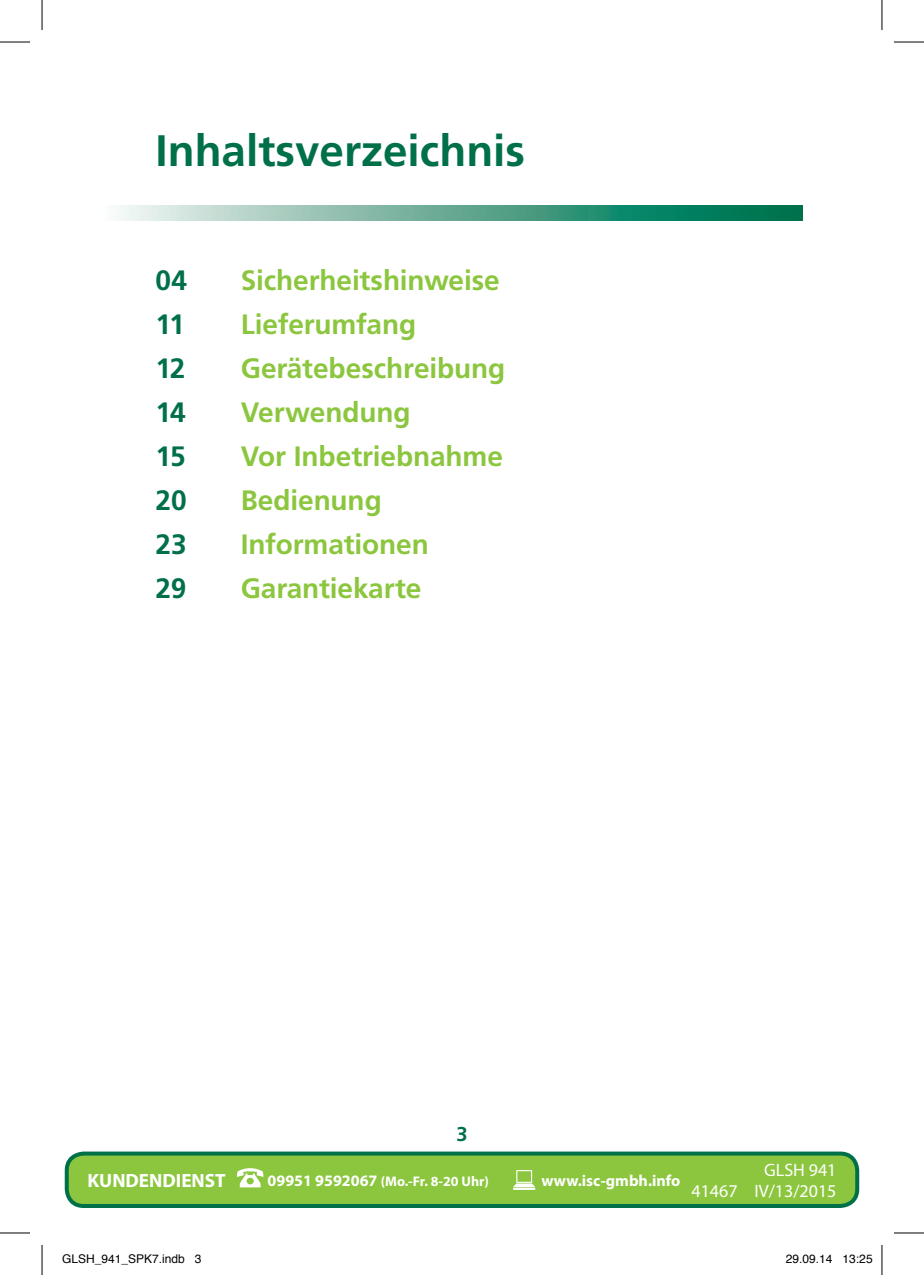
<style>
.page{position:relative;width:924px;height:1275px;background:#fff}
.page>*{position:absolute;margin:0;border:0;box-sizing:border-box;transform-origin:0 0}
.t1{font:700 44px "Frutiger";color:#007049}
.t2{font:700 28px "Frutiger";letter-spacing:-.005em;color:#8bc63e}
.t3{font:700 28px "Frutiger";letter-spacing:-.025em;color:#007049}
.t4{font:700 20px "Frutiger";color:#007049}
.t5{font:700 19.2px "Myriad Pro";color:#fff}
.t6{font:18px/21.6px "Myriad Pro";color:#fff;text-align:right}
.t7{font:700 16px "Myriad Pro";color:#fff}
.t8{font:700 14px "Myriad Pro";color:#fff}
.t9{font:12px "Helvetica";color:#000}
.s1{font-size:16px}
</style>
<div class="page">
<svg style="left:119px;top:205px;width:683px;height:16px"></svg>
<div style="left:67px;top:1153px;width:789px;height:53px;background:#8bc63e;border-radius:17px"></div>
<div style="left:65px;top:1151px;width:793px;height:57px;border:4px solid #007049;border-radius:17px"></div>
<svg style="left:513px;top:1170px;width:22px;height:20px"></svg>
<svg style="left:237px;top:1168px;width:26px;height:19px"></svg>
<hr style="left:0;top:42px;width:30px;height:1px;background:#000">
<hr style="left:893px;top:42px;width:30px;height:1px;background:#000">
<hr style="left:0;top:1232px;width:30px;height:1px;background:#000">
<hr style="left:893px;top:1232px;width:30px;height:1px;background:#000">
<hr style="left:42px;top:0;width:1px;height:30px;background:#000">
<hr style="left:42px;top:1245px;width:1px;height:30px;background:#000">
<hr style="left:881px;top:0;width:1px;height:30px;background:#000">
<hr style="left:881px;top:1245px;width:1px;height:30px;background:#000">
<h1 class="t1" style="left:155px;top:125px;width:371px">Inhaltsverzeichnis</h1>
<p class="t3" style="left:155px;top:263px;width:33px">04</p>
<p class="t2" style="left:240px;top:263px;width:260px">Sicherheitshinweise</p>
<p class="t3" style="left:155px;top:307px;width:31px">11</p>
<p class="t2" style="left:240px;top:307px;width:177px">Lieferumfang</p>
<p class="t3" style="left:155px;top:351px;width:31px">12</p>
<p class="t2" style="left:240px;top:351px;width:266px">Gerätebeschreibung</p>
<p class="t3" style="left:155px;top:395px;width:32px">14</p>
<p class="t2" style="left:240px;top:395px;width:171px">Verwendung</p>
<p class="t3" style="left:155px;top:439px;width:32px">15</p>
<p class="t2" style="left:240px;top:439px;width:264px">Vor Inbetriebnahme</p>
<p class="t3" style="left:155px;top:483px;width:33px">20</p>
<p class="t2" style="left:240px;top:483px;width:142px">Bedienung</p>
<p class="t3" style="left:155px;top:527px;width:33px">23</p>
<p class="t2" style="left:240px;top:527px;width:190px">Informationen</p>
<p class="t3" style="left:155px;top:571px;width:32px">29</p>
<p class="t2" style="left:240px;top:571px;width:182px">Garantiekarte</p>
<p class="t4" style="left:456px;top:1122px;width:13px">3</p>
<p class="t5" style="left:87px;top:1167px;width:140px">KUNDENDIENST</p>
<p class="t8" style="left:267px;top:1172px;width:223px"><span class="s1">09951 9592067</span> (Mo.-Fr. 8-20 Uhr)</p>
<p class="t7" style="left:541px;top:1170px;width:140px">www.isc-gmbh.info</p>
<p class="t6" style="left:691px;top:1158px;width:146px">GLSH 941<br>41467 IV/13/2015</p>
<p class="t9" style="left:62px;top:1249px;width:141px">GLSH_941_SPK7.indb 3</p>
<p class="t9" style="left:785px;top:1249px;width:88px">29.09.14 13:25</p>
</div>
